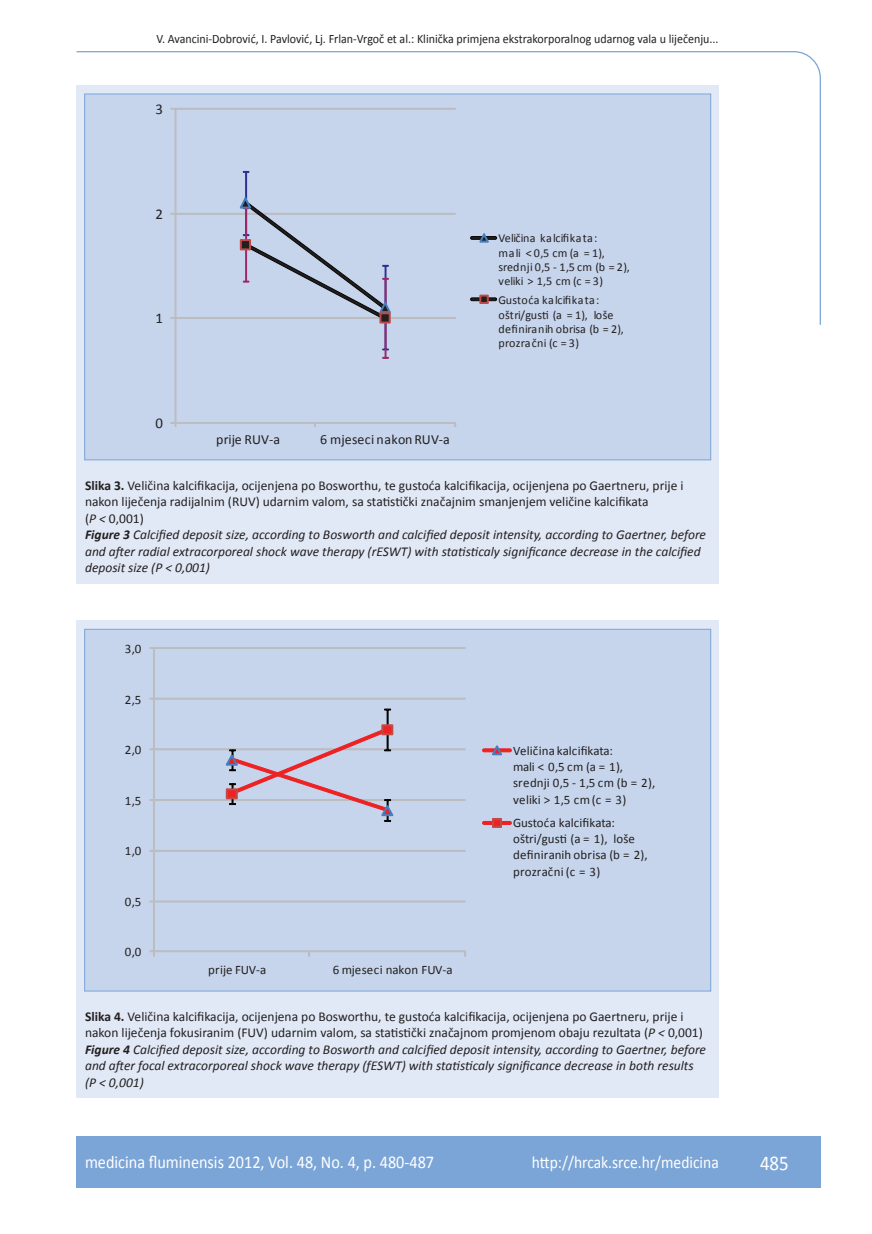
<style>
.page{position:relative;width:872px;height:1234px;background:#fff}
.page>*{position:absolute;margin:0;border:0;box-sizing:border-box;transform-origin:0 0}
.t1{font:21px "Calibri";color:#fff;scale:.9 1}
.t2{font:18px "Calibri";color:#fff;scale:.9 1}
.t3{font:17.25px "Calibri";color:#fff;scale:.9 1}
.t4{font:14.85px "Calibri";color:#231f20}
.t5{font:13.95px "Calibri";letter-spacing:.01em;color:#231f20}
.potpis_slika{font:italic 13.5px/16.5px "Calibri";color:#231f20}
.t6{font:12.9px/16.2px "Calibri";letter-spacing:.005em;color:#231f20}
.glava{font:12.75px "Calibri";color:#231f20;scale:.94 1}
.t7{font:12.15px/14.2px "Calibri";letter-spacing:.015em;color:#231f20}
.s1{font-weight:700;font-style:normal}
.s2{font-style:normal}
.s3{font-weight:700}
</style>
<div class="page">
<svg style="left:76px;top:51px;width:745px;height:275px"></svg>
<div style="left:77px;top:1135px;width:744px;height:51px;background:#7ca5d7"></div>
<div style="left:77px;top:85px;width:642px;height:499px;background:#e1e9f6"></div>
<div style="left:85px;top:94px;width:625px;height:366px;background:#c6d5ec"></div>
<div style="left:175px;top:317px;width:281px;height:2px;border:1px solid #bcbdc0"></div>
<div style="left:175px;top:213px;width:281px;height:2px;border:1px solid #bcbdc0"></div>
<div style="left:175px;top:108px;width:281px;height:2px;border:1px solid #bcbdc0"></div>
<div style="left:175px;top:108px;width:1px;height:315px;border:1px solid #bcbdc0"></div>
<svg style="left:170px;top:317px;width:6px;height:2px"></svg>
<svg style="left:170px;top:213px;width:6px;height:2px"></svg>
<svg style="left:170px;top:108px;width:6px;height:2px"></svg>
<div style="left:175px;top:422px;width:281px;height:2px;border:1px solid #bcbdc0"></div>
<svg style="left:170px;top:422px;width:6px;height:5px"></svg>
<svg style="left:240px;top:171px;width:150px;height:187px"></svg>
<div style="left:470px;top:236px;width:27px;height:4px;border:1px solid #050504"></div>
<svg style="left:478px;top:233px;width:11px;height:10px"></svg>
<div style="left:470px;top:297px;width:27px;height:4px;border:1px solid #050504"></div>
<svg style="left:478px;top:294px;width:12px;height:10px"></svg>
<div style="left:77px;top:620px;width:642px;height:477px;background:#e1e9f6"></div>
<div style="left:85px;top:629px;width:625px;height:361px;background:#c6d5ec"></div>
<div style="left:153px;top:900px;width:312px;height:2px;border:1px solid #bcbdc0"></div>
<div style="left:153px;top:849px;width:312px;height:2px;border:1px solid #bcbdc0"></div>
<div style="left:153px;top:798px;width:312px;height:2px;border:1px solid #bcbdc0"></div>
<div style="left:153px;top:748px;width:312px;height:2px;border:1px solid #bcbdc0"></div>
<div style="left:153px;top:697px;width:312px;height:2px;border:1px solid #bcbdc0"></div>
<div style="left:153px;top:646px;width:312px;height:2px;border:1px solid #bcbdc0"></div>
<div style="left:153px;top:647px;width:2px;height:304px;border:1px solid #bcbdc0"></div>
<div style="left:153px;top:950px;width:312px;height:2px;border:1px solid #bcbdc0"></div>
<svg style="left:149px;top:950px;width:6px;height:6px"></svg>
<svg style="left:308px;top:950px;width:2px;height:6px"></svg>
<svg style="left:464px;top:950px;width:2px;height:6px"></svg>
<svg style="left:226px;top:708px;width:167px;height:113px"></svg>
<div style="left:482px;top:748px;width:30px;height:4px;border:1px solid #ee2123"></div>
<svg style="left:491px;top:745px;width:11px;height:11px"></svg>
<div style="left:482px;top:820px;width:30px;height:4px;border:1px solid #ee2123"></div>
<svg style="left:490px;top:818px;width:13px;height:10px"></svg>
<p class="glava" style="left:156px;top:30px;width:599px">V. Avancini-Dobrović, I. Pavlović, Lj. Frlan-Vrgoč et al.: Klinička primjena ekstrakorporalnog udarnog vala u liječenju...</p>
<p class="t4" style="left:156px;top:100px;width:9px">3</p>
<p class="t4" style="left:156px;top:205px;width:9px">2</p>
<p class="t4" style="left:156px;top:309px;width:9px">1</p>
<p class="t4" style="left:156px;top:414px;width:9px">0</p>
<p class="t5" style="left:216px;top:430px;width:66px">prije RUV-a</p>
<p class="t5" style="left:320px;top:430px;width:131px">6 mjeseci nakon RUV-a</p>
<p class="t7" style="left:498px;top:230px;width:133px">Veličina kalcifikata:<br>mali &lt; 0,5 cm (a = 1), srednji 0,5 - 1,5 cm (b = 2), veliki &gt; 1,5 cm (c = 3)</p>
<p class="t7" style="left:498px;top:292px;width:127px">Gustoća kalcifikata: oštri/gusti (a = 1), loše definiranih obrisa (b = 2), prozračni (c = 3)</p>
<p class="potpis_slika" style="left:85px;top:476px;width:622px"><span class="s1">Slika 3.</span> <span class="s2">Veličina kalcifikacija, ocijenjena po Bosworthu, te gustoća kalcifikacija, ocijenjena po Gaertneru, prije i nakon liječenja radijalnim (RUV) udarnim valom, sa statistički značajnim smanjenjem veličine kalcifikata<br>(</span>P &lt; <span class="s2">0,001)<br></span><span class="s3">Figure 3</span> Calcified deposit size, according to Bosworth and calcified deposit intensity, according to Gaertner, before and after radial extracorporeal shock wave therapy (rESWT) with statisticaly significance decrease in the calcified deposit size (P &lt; 0,001)</p>
<p class="t6" style="left:125px;top:640px;width:18px">3,0</p>
<p class="t6" style="left:125px;top:690px;width:18px">2,5</p>
<p class="t6" style="left:125px;top:741px;width:18px">2,0</p>
<p class="t6" style="left:125px;top:791px;width:18px">1,5</p>
<p class="t6" style="left:125px;top:842px;width:18px">1,0</p>
<p class="t6" style="left:125px;top:892px;width:18px">0,5</p>
<p class="t6" style="left:125px;top:943px;width:18px">0,0</p>
<p class="t6" style="left:208px;top:960px;width:60px">prije FUV-a</p>
<p class="t6" style="left:333px;top:960px;width:121px">6 mjeseci nakon FUV-a</p>
<p class="t6" style="left:513px;top:741px;width:144px">Veličina kalcifikata:<br>mali &lt; 0,5 cm (a = 1), srednji 0,5 - 1,5 cm (b = 2), veliki &gt; 1,5 cm(c = 3)</p>
<p class="t6" style="left:513px;top:813px;width:136px">Gustoća kalcifikata: oštri/gusti (a = 1), loše definiranih obrisa (b = 2), prozračni (c = 3)</p>
<p class="potpis_slika" style="left:85px;top:1007px;width:622px"><span class="s1">Slika 4.</span> <span class="s2">Veličina kalcifikacija, ocijenjena po Bosworthu, te gustoća kalcifikacija, ocijenjena po Gaertneru, prije i nakon liječenja fokusiranim (FUV) udarnim valom, sa statistički značajnom promjenom obaju rezultata (</span>P &lt; <span class="s2">0,001)<br></span><span class="s3">Figure 4</span> Calcified deposit size, according to Bosworth and calcified deposit intensity, according to Gaertner, before and after focal extracorporeal shock wave therapy (fESWT) with statisticaly significance decrease in both results (P &lt; 0,001)</p>
<p class="t2" style="left:85px;top:1150px;width:389px">medicina fluminensis 2012, Vol. 48, No. 4, p. 480-487</p>
<p class="t3" style="left:532px;top:1151px;width:209px">http://hrcak.srce.hr/medicina</p>
<p class="t1" style="left:760px;top:1149px;width:33px">485</p>
</div>
